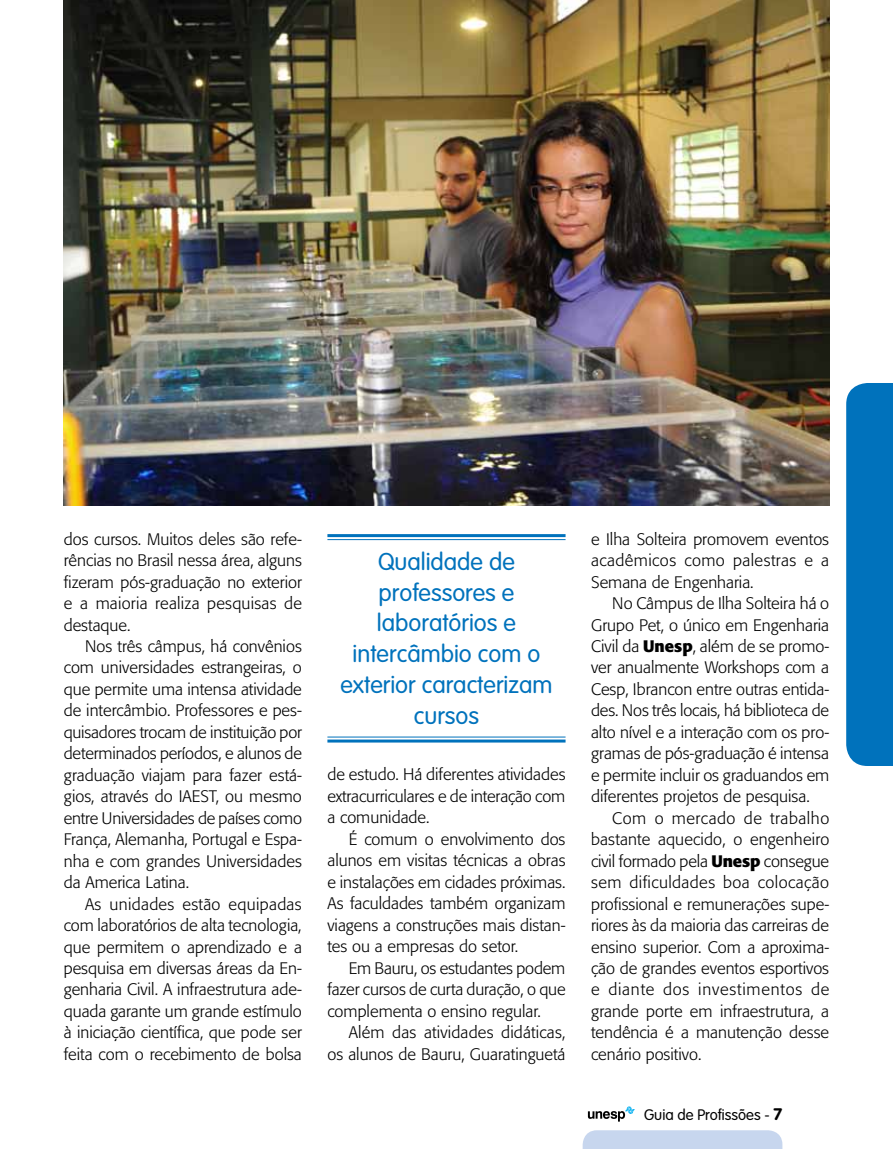
<style>
.page{position:relative;width:893px;height:1149px;background:#fff}
.page>*{position:absolute;margin:0;border:0;box-sizing:border-box;transform-origin:0 0}
.t1{font:300 24px/30.8px "VAG Rounded";color:#0072bc;text-align:center}
.t2{font:300 16.5px/21.5px "Formata";color:#000;text-align:justify}
.t3{font:300 15px "VAG Rounded";color:#000}
.s1{font-weight:700}
.s2{font-weight:700;font-size:16.5px}
</style>
<div class="page">
<svg style="left:583px;top:1130px;width:199px;height:18px;background:#c8d7ee"></svg>
<svg style="left:588px;top:1106px;width:47px;height:15px"></svg>
<div style="left:846px;top:383px;width:47px;height:382px;background:#0072bc"></div>
<hr style="left:327px;top:534px;width:239px;height:3px;background:#0072bc">
<hr style="left:327px;top:539px;width:239px;height:1px;background:#0072bc">
<hr style="left:327px;top:736px;width:239px;height:1px;background:#0072bc">
<hr style="left:327px;top:739px;width:239px;height:3px;background:#0072bc">
<img style="left:64px;top:0;width:765px;height:505px">
<p class="t2" style="left:64px;top:528px;width:240px">dos cursos. Muitos deles são refe&shy;rências no Brasil nessa área, alguns fizeram pós-graduação no exterior e a maioria realiza pesquisas de destaque.</p>
<p class="t2" style="left:64px;top:635px;width:240px;text-indent:21px">Nos três câmpus, há convênios com universidades estrangeiras, o que permite uma intensa atividade de intercâmbio. Professores e pes&shy;quisadores trocam de instituição por determinados períodos, e alunos de graduação viajam para fazer está&shy;gios, através do IAEST, ou mesmo entre Universidades de países como França, Alemanha, Portugal e Espa&shy;nha e com grandes Universidades da America Latina.</p>
<p class="t2" style="left:64px;top:892px;width:240px;text-indent:21px">As unidades estão equipadas com laboratórios de alta tecnologia, que permitem o aprendizado e a pesquisa em diversas áreas da En&shy;genharia Civil. A infraestrutura ade&shy;quada garante um grande estímulo à iniciação científica, que pode ser feita com o recebimento de bolsa</p>
<h1 class="t1" style="left:340px;top:546px;width:214px">Qualidade de professores e laboratórios e intercâmbio com o exterior caracterizam cursos</h1>
<p class="t2" style="left:327px;top:763px;width:240px">de estudo. Há diferentes atividades extracurriculares e de interação com a comunidade.</p>
<p class="t2" style="left:327px;top:828px;width:240px;text-indent:21px">É comum o envolvimento dos alunos em visitas técnicas a obras e instalações em cidades próximas.<br>As faculdades também organizam viagens a construções mais distan&shy;tes ou a empresas do setor.</p>
<p class="t2" style="left:327px;top:956px;width:240px;text-indent:21px">Em Bauru, os estudantes podem fazer cursos de curta duração, o que complementa o ensino regular.</p>
<p class="t2" style="left:327px;top:1021px;width:240px;text-align:right">Além das atividades didáticas,<br>os alunos de Bauru, Guaratinguetá</p>
<p class="t2" style="left:591px;top:528px;width:240px">e Ilha Solteira promovem eventos acadêmicos como palestras e a Semana de Engenharia.</p>
<p class="t2" style="left:591px;top:592px;width:240px;text-indent:21px">No Câmpus de Ilha Solteira há o Grupo Pet, o único em Engenharia Civil da <span class="s1">Unesp</span>, além de se promo&shy;ver anualmente Workshops com a Cesp, Ibrancon entre outras entida&shy;des. Nos três locais, há biblioteca de alto nível e a interação com os pro&shy;gramas de pós-graduação é intensa e permite incluir os graduandos em diferentes projetos de pesquisa.</p>
<p class="t2" style="left:591px;top:807px;width:240px;text-indent:21px">Com o mercado de trabalho bastante aquecido, o engenheiro civil formado pela <span class="s1">Unesp</span> consegue sem dificuldades boa colocação profissional e remunerações supe&shy;riores às da maioria das carreiras de ensino superior. Com a aproxima&shy;ção de grandes eventos esportivos e diante dos investimentos de grande porte em infraestrutura, a tendência é a manutenção desse cenário positivo.</p>
<p class="t3" style="left:644px;top:1105px;width:140px">Guia de Profissões - <span class="s2">7</span></p>
</div>
